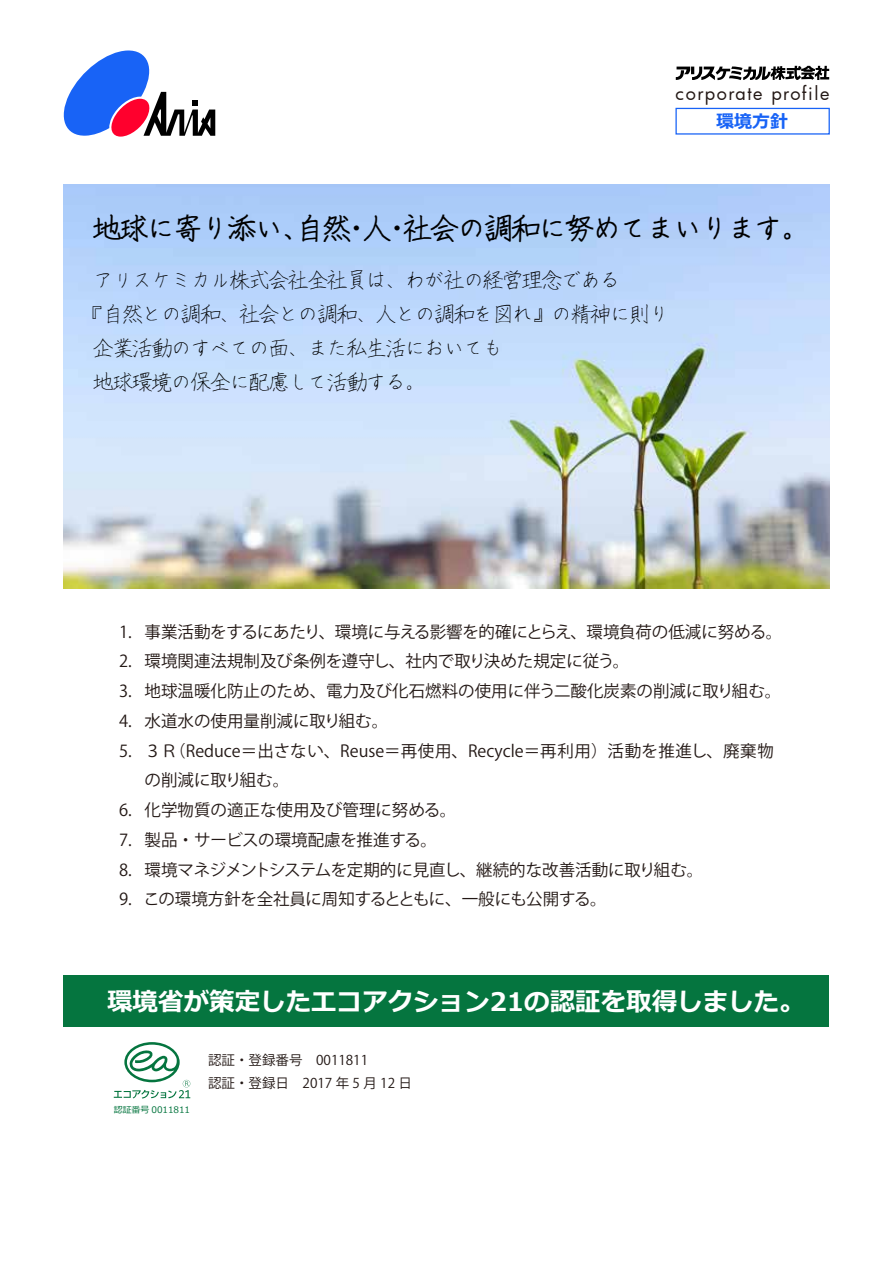
<style>
.page{position:relative;width:893px;height:1263px;background:#fff}
.page>*{position:absolute;margin:0;border:0;box-sizing:border-box;transform-origin:0 0}
.t1{font:27px "syunka 2 bb";color:#000}
.t2{font:700 25.5px "Meiryo";color:#fff}
.t3{font:19.5px "syunka 2";color:#000}
.t4{font:18px "Futura";letter-spacing:.085em;color:#231815}
.t5{font:700 18px "Meiryo";color:#1863f6}
.t6{font:16.5px/29.7px "Koz Go Pr 6 N";color:#231815;text-align:justify}
.t7{font:13.5px/23.7px "Koz Go Pr 6 N";color:#231815}
.t8{font:9px "Meiryo";letter-spacing:-.01em;color:#05753f}
</style>
<div class="page">
<div style="left:64px;top:976px;width:765px;height:51px;background:#05753f"></div>
<img style="left:64px;top:185px;width:765px;height:404px">
<svg style="left:114px;top:1042px;width:76px;height:56px"></svg>
<svg style="left:63px;top:50px;width:152px;height:87px"></svg>
<div style="left:675px;top:108px;width:155px;height:27px;border:1px solid #1863f6"></div>
<svg style="left:676px;top:66px;width:153px;height:14px"></svg>
<p class="t4" style="left:676px;top:81px;width:155px">corporate profile</p>
<p class="t5" style="left:716px;top:109px;width:74px">環境方針</p>
<h1 class="t1" style="left:94px;top:213px;width:717px">地球に寄り添い、自然・人・社会の調和に努めてまいります。</h1>
<p class="t3" style="left:94px;top:270px;width:528px">アリスケミカル株式会社全社員は、わが社の経営理念である</p>
<p class="t3" style="left:84px;top:304px;width:587px">『自然との調和、社会との調和、人との調和を図れ』の精神に則り</p>
<p class="t3" style="left:94px;top:338px;width:411px">企業活動のすべての面、また私生活においても</p>
<p class="t3" style="left:94px;top:372px;width:333px">地球環境の保全に配慮して活動する。</p>
<p class="t6" style="left:119px;top:617px;width:14px">1.<br>2.<br>3.<br>4.<br>5.</p>
<p class="t6" style="left:119px;top:796px;width:14px">6.<br>7.<br>8.<br>9.</p>
<p class="t6" style="left:143px;top:617px;width:640px;text-align:left">事業活動をするにあたり、環境に与える影響を的確にとらえ、環境負荷の低減に努める。環境関連法規制及び条例を遵守し、社内で取り決めた規定に従う。<br>地球温暖化防止のため、電力及び化石燃料の使用に伴う二酸化炭素の削減に取り組む。水道水の使用量削減に取り組む。<br>３Ｒ（Reduce＝出さない、Reuse＝再使用、Recycle＝再利用）活動を推進し、廃棄物の削減に取り組む。<br>化学物質の適正な使用及び管理に努める。<br>製品・サービスの環境配慮を推進する。<br>環境マネジメントシステムを定期的に見直し、継続的な改善活動に取り組む。<br>この環境方針を全社員に周知するとともに、一般にも公開する。</p>
<h2 class="t2" style="left:107px;top:983px;width:699px">環境省が策定したエコアクション21の認証を取得しました。</h2>
<p class="t8" style="left:114px;top:1103px;width:78px">認証番号 0011811</p>
<p class="t7" style="left:208px;top:1048px;width:205px">認証・登録番号　0011811<br>認証・登録日　2017 年 5 月 12 日</p>
</div>
